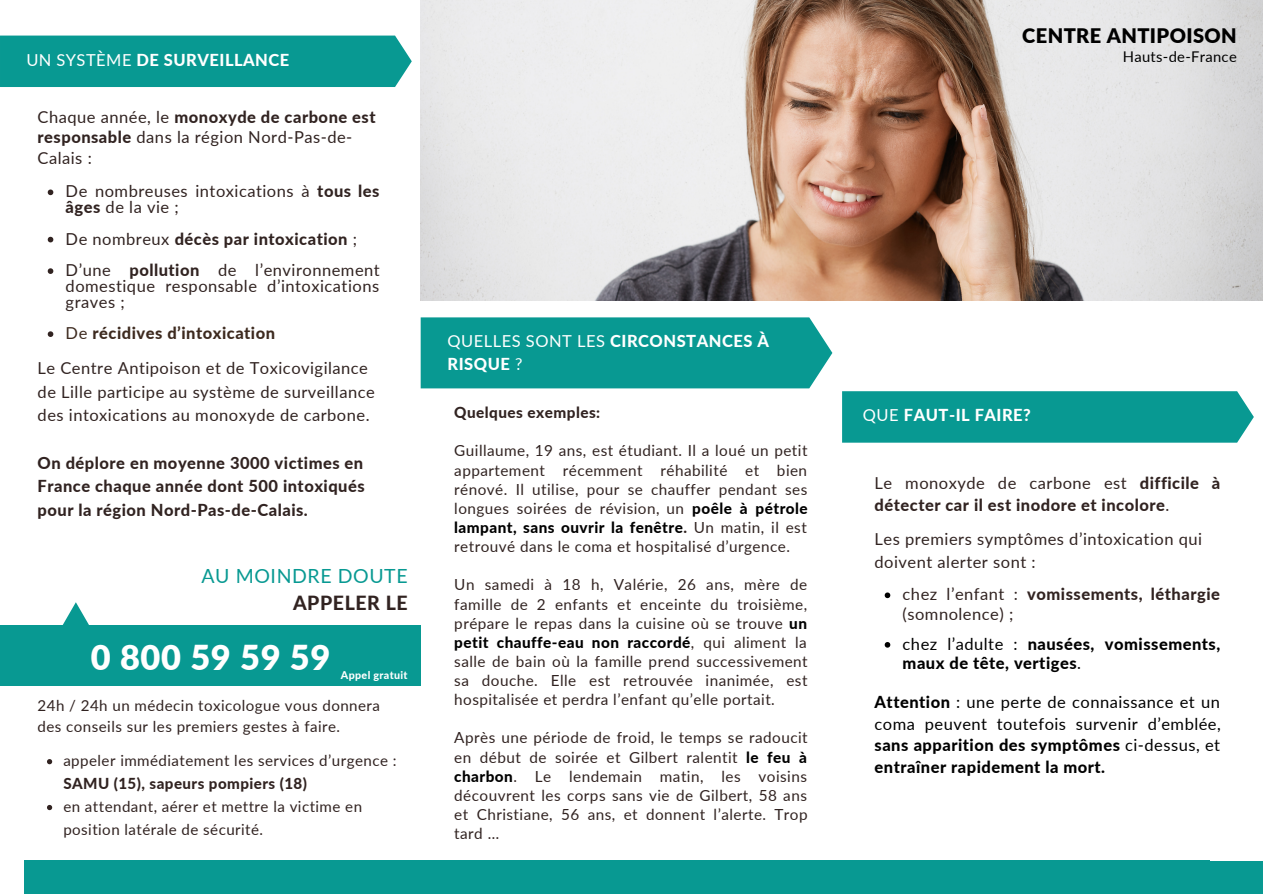
<style>
.page{position:relative;width:1263px;height:894px;background:#fff}
.page>*{position:absolute;margin:0;border:0;box-sizing:border-box;transform-origin:0 0}
.t1{font:900 34.35px "Lato";letter-spacing:.02em;color:#fff}
.t2{font:900 20.1px "Lato";letter-spacing:.02em;color:#000}
.t3{font:19.5px "Lato";letter-spacing:.03em;color:#089992}
.t4{font:800 19.5px "Lato";letter-spacing:.03em;color:#312321}
.t5{font:16.5px/15.8px "Lato";letter-spacing:.03em;color:#312321}
.t6{font:800 16.5px/23.5px "Lato";letter-spacing:.03em;color:#312321}
.t7{font:16.5px/21.3px "Lato";letter-spacing:.03em;color:#000;text-align:justify}
.t8{font:800 16.5px/22.5px "Lato";letter-spacing:.03em;color:#fff}
.t9{font:800 16.5px/19px "Lato";letter-spacing:.03em;color:#000}
.t10{font:800 16.5px "Lato";letter-spacing:.03em;color:#3d2a1f}
.t11{font:15.3px/19px "Lato";letter-spacing:.03em;color:#312321;text-align:justify}
.t12{font:800 15.3px "Lato";letter-spacing:.03em;color:#312321}
.t13{font:15.15px/23px "Lato";letter-spacing:.03em;color:#312321}
.t14{font:14.85px "Lato";letter-spacing:.02em;color:#000}
.t15{font:800 10.65px "Lato";letter-spacing:.03em;color:#fff}
.s1{font-weight:400}
.s2{font-weight:800}
.s3{font-weight:800;color:#000}
</style>
<div class="page">
<div style="left:24px;top:860px;width:1186px;height:33px;background:#089992"></div>
<div style="left:421px;top:317px;width:411px;height:71px;background:#089992"></div>
<img style="left:421px;top:0;width:842px;height:300px">
<div style="left:0;top:36px;width:412px;height:51px;background:#089992"></div>
<div style="left:89px;top:860px;width:1174px;height:33px;background:#089992"></div>
<div style="left:842px;top:391px;width:412px;height:51px;background:#089992"></div>
<svg style="left:885px;top:592px;width:5px;height:6px"></svg>
<svg style="left:885px;top:642px;width:5px;height:5px"></svg>
<svg style="left:48px;top:189px;width:5px;height:6px"></svg>
<svg style="left:48px;top:237px;width:5px;height:5px"></svg>
<svg style="left:48px;top:268px;width:5px;height:6px"></svg>
<svg style="left:48px;top:331px;width:5px;height:6px"></svg>
<svg style="left:47px;top:759px;width:5px;height:5px"></svg>
<svg style="left:47px;top:804px;width:5px;height:5px"></svg>
<div style="left:0;top:625px;width:421px;height:60px;background:#089992"></div>
<svg style="left:62px;top:602px;width:27px;height:23px"></svg>
<p class="t8" style="left:26px;top:48px;width:265px"><span class="s1">UN SYSTÈME</span> DE SURVEILLANCE</p>
<p class="t5" style="left:38px;top:106px;width:339px;line-height:20.2px">Chaque année, le <span class="s2">monoxyde de carbone est responsable</span> dans la région Nord-Pas-de-<br>Calais :</p>
<p class="t5" style="left:66px;top:183px;width:315px">De nombreuses intoxications à <span class="s2">tous les âges</span> de la vie ;</p>
<p class="t6" style="left:66px;top:226px;width:293px"><span class="s1">De nombreux</span> décès par intoxication <span class="s1">;</span></p>
<p class="t5" style="left:66px;top:262px;width:316px;text-align:justify">D’une <span class="s2">pollution</span> de l’environnement domestique responsable d’intoxications graves ;</p>
<p class="t10" style="left:66px;top:323px;width:211px"><span class="s1">De</span> récidives d’intoxication</p>
<p class="t5" style="left:38px;top:360px;width:332px">Le Centre Antipoison et de Toxicovigilance</p>
<p class="t5" style="left:38px;top:379px;width:339px;line-height:23.5px">de Lille participe au système de surveillance des intoxications au monoxyde de carbone.</p>
<p class="t6" style="left:38px;top:450px;width:329px;text-align:justify">On déplore en moyenne 3000 victimes en France chaque année dont 500 intoxiqués pour la région Nord-Pas-de-Calais.</p>
<p class="t3" style="left:201px;top:563px;width:208px">AU MOINDRE DOUTE</p>
<p class="t4" style="left:293px;top:590px;width:116px">APPELER LE</p>
<p class="t1" style="left:91px;top:635px;width:241px">0 800 59 59 59</p>
<p class="t15" style="left:341px;top:667px;width:68px">Appel gratuit</p>
<p class="t13" style="left:38px;top:694px;width:344px;line-height:20.9px">24h / 24h un médecin toxicologue vous donnera des conseils sur les premiers gestes à faire.</p>
<p class="t13" style="left:63px;top:748px;width:335px">appeler immédiatement les services d’urgence :<br><span class="s2">SAMU (15), sapeurs pompiers (18)</span></p>
<p class="t13" style="left:63px;top:794px;width:300px">en attendant, aérer et mettre la victime en position latérale de sécurité.</p>
<p class="t8" style="left:447px;top:329px;width:323px"><span class="s1">QUELLES SONT LES</span> CIRCONSTANCES À<br>RISQUE <span class="s1">?</span></p>
<p class="t12" style="left:454px;top:403px;width:147px">Quelques exemples:</p>
<p class="t11" style="left:454px;top:441px;width:355px">Guillaume, 19 ans, est étudiant. Il a loué un petit appartement récemment réhabilité et bien rénové. Il utilise, pour se chauffer pendant ses longues soirées de révision, un <span class="s3">poêle à pétrole lampant, sans ouvrir la fenêtre</span><span class="s2">.</span> Un matin, il est retrouvé dans le coma et hospitalisé d’urgence.</p>
<p class="t11" style="left:454px;top:574px;width:355px">Un samedi à 18 h, Valérie, 26 ans, mère de famille de 2 enfants et enceinte du troisième, prépare le repas dans la cuisine où se trouve <span class="s3">un petit chauffe-eau non raccordé</span>, qui aliment la salle de bain où la famille prend successivement sa douche. Elle est retrouvée inanimée, est hospitalisée et perdra l’enfant qu’elle portait.</p>
<p class="t11" style="left:454px;top:727px;width:355px">Après une période de froid, le temps se radoucit en début de soirée et Gilbert ralentit <span class="s3">le feu à charbon</span>. Le lendemain matin, les voisins découvrent les corps sans vie de Gilbert, 58 ans et Christiane, 56 ans, et donnent l’alerte. Trop tard …</p>
<p class="t2" style="left:1022px;top:23px;width:216px">CENTRE ANTIPOISON</p>
<p class="t14" style="left:1123px;top:47px;width:115px">Hauts-de-France</p>
<p class="t8" style="left:863px;top:403px;width:170px"><span class="s1">QUE</span> FAUT-IL FAIRE?</p>
<p class="t6" style="left:874px;top:471px;width:347px;line-height:22.5px"><span class="s1">Le monoxyde de carbone est</span> difficile à détecter car il est inodore et incolore<span class="s1">.</span></p>
<p class="t5" style="left:874px;top:531px;width:329px">Les premiers symptômes d’intoxication qui</p>
<p class="t5" style="left:874px;top:553px;width:163px">doivent alerter sont :</p>
<p class="t5" style="left:903px;top:584px;width:319px;line-height:19px">chez l’enfant : <span class="s2">vomissements, léthargie </span>(somnolence) ;</p>
<p class="t9" style="left:903px;top:633px;width:319px"><span class="s1">chez l’adulte :</span> nausées, vomissements, maux de tête, vertiges<span class="s1">.</span></p>
<p class="t7" style="left:874px;top:691px;width:348px"><span class="s2">Attention</span> : une perte de connaissance et un coma peuvent toutefois survenir d’emblée, <span class="s2">sans apparition des symptômes</span> ci-dessus, et <span class="s2">entraîner rapidement la mort.</span></p>
</div>
